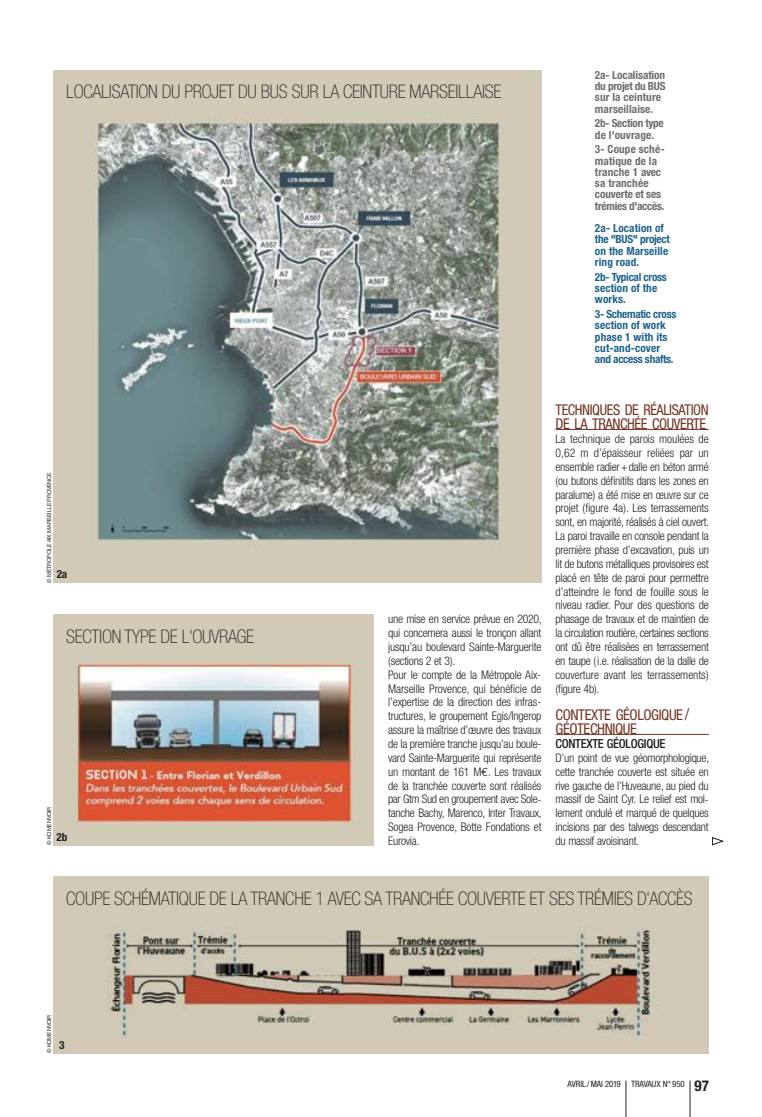
<style>
.page{position:relative;width:762px;height:1117px;background:#fff}
.page>*{position:absolute;margin:0;border:0;box-sizing:border-box;transform-origin:0 0}
.t1{font:100 condensed 18.75px "Helvetica Neue";letter-spacing:-.015em;color:#231f20}
.t2{font:condensed 14.88px/13.9px "Helvetica Neue";letter-spacing:-.03em;color:#723321;scale:.96 1}
.t3{font:condensed 14.88px/13.9px "Helvetica Neue";letter-spacing:-.03em;color:#723321}
.t4{font:500 condensed 12.5px "Helvetica Neue";letter-spacing:-.025em;color:#231f20}
.t5{font:300 condensed 11.88px/13.9px "Helvetica Neue";letter-spacing:-.02em;color:#231f20;text-align:justify}
.t6{font:700 condensed 11.25px/11.2px "Helvetica Neue";letter-spacing:.01em;color:#1e628a}
.t7{font:700 condensed 11.25px/11.2px "Helvetica Neue";letter-spacing:.01em;color:#6c6d70}
.t8{font:700 condensed 11.25px/11.2px "Helvetica Neue";letter-spacing:-.025em;color:#6c6d70}
.t9{font:700 condensed 11.25px "Helvetica Neue";color:#231f20}
.t10{font:condensed 8.75px "Helvetica Neue";color:#231f20}
.t11{font:5.62px "Helvetica Neue";letter-spacing:-.02em;color:#231f20}
.s1{font-family:"Euro Mono";font-weight:400;font-stretch:normal}
.s2{font-size:16.25px}
.s3{font-weight:700;font-size:15px}
</style>
<div class="page">
<hr style="left:626px;top:1080px;width:1px;height:36px;background:#231f20">
<hr style="left:690px;top:1080px;width:1px;height:36px;background:#231f20">
<hr style="left:555px;top:429px;width:154px;height:1px;background:#723321">
<hr style="left:555px;top:734px;width:154px;height:1px;background:#723321">
<img style="left:53px;top:70px;width:488px;height:512px">
<img style="left:53px;top:876px;width:656px;height:176px">
<img style="left:53px;top:614px;width:321px;height:230px">
<svg style="left:712px;top:837px;width:11px;height:8px"></svg>
<h1 class="t1" style="left:66px;top:81px;width:437px">LOCALISATION DU PROJET DU BUS SUR LA CEINTURE MARSEILLAISE</h1>
<p class="t7" style="left:595px;top:69px;width:72px">2a- Localisation du projet du BUS sur la ceinture marseillaise.</p>
<p class="t8" style="left:595px;top:117px;width:70px">2b- Section type de l'ouvrage.</p>
<p class="t7" style="left:595px;top:144px;width:71px">3- Coupe sché&shy;matique de la tranche 1 avec sa tranchée couverte et ses trémies d'accès.</p>
<p class="t6" style="left:595px;top:222px;width:76px">2a- Location of the "BUS" project on the Marseille ring road.</p>
<p class="t6" style="left:595px;top:271px;width:73px">2b- Typical cross section of the works.</p>
<p class="t6" style="left:595px;top:308px;width:83px">3- Schematic cross section of work phase 1 with its cut-and-cover and access shafts.</p>
<p class="t11" style="left:46px;top:582px;width:112px;rotate:-90deg">© MÉTROPOLE AIX MARSEILLE PROVENCE</p>
<p class="t9" style="left:57px;top:567px;width:12px">2a</p>
<h1 class="t1" style="left:66px;top:625px;width:189px">SECTION TYPE DE L'OUVRAGE</h1>
<p class="t11" style="left:46px;top:844px;width:40px;rotate:-90deg">© KOMENVOIR</p>
<p class="t9" style="left:57px;top:829px;width:12px">2b</p>
<p class="t5" style="left:388px;top:612px;width:155px;text-align:left">une mise en service prévue en 2020, qui concernera aussi le tronçon allant jusqu’au boulevard Sainte-Marguerite (sections 2 et 3).<br>Pour le compte de la Métropole Aix-Marseille Provence, qui bénéficie de l’expertise de la direction des infras&shy;tructures, le groupement Egis/Ingerop assure la maîtrise d’œuvre des travaux de la première tranche jusqu’au boule&shy;vard Sainte-Marguerite qui représente un montant de 161 M<span class="s1">€</span>. Les travaux de la tranchée couverte sont réalisés par Gtm Sud en groupement avec Sole&shy;tanche Bachy, Marenco, Inter Travaux, Sogea Provence, Botte Fondations et Eurovia.</p>
<p class="t2" style="left:555px;top:403px;width:161px">TECHNIQUES DE RÉALISATION<br>DE LA TRANCHÉE COUVERTE</p>
<p class="t5" style="left:555px;top:432px;width:155px">La technique de parois moulées de 0,62 m d’épaisseur reliées par un ensemble radier+dalle en béton armé (ou butons définitifs dans les zones en paralume) a été mise en œuvre sur ce projet (figure 4a). Les terrassements sont, en majorité, réalisés à ciel ouvert.<br>La paroi travaille en console pendant la première phase d’excavation, puis un lit de butons métalliques provisoires est placé en tête de paroi pour permettre d’atteindre le fond de fouille sous le niveau radier. Pour des questions de phasage de travaux et de maintien de la circulation routière, certaines sections ont dû être réalisées en terrassement en taupe (i.e. réalisation de la dalle de couverture avant les terrassements) (figure 4b).</p>
<p class="t3" style="left:555px;top:707px;width:135px">CONTEXTE GÉOLOGIQUE <span class="s2">/<br></span>GÉOTECHNIQUE</p>
<p class="t4" style="left:555px;top:736px;width:111px">CONTEXTE GÉOLOGIQUE</p>
<p class="t5" style="left:555px;top:750px;width:155px">D’un point de vue géomorphologique, cette tranchée couverte est située en rive gauche de l’Huveaune, au pied du massif de Saint Cyr. Le relief est mol&shy;lement ondulé et marqué de quelques incisions par des talwegs descendant du massif avoisinant.</p>
<h1 class="t1" style="left:66px;top:887px;width:628px">COUPE SCHÉMATIQUE DE LA TRANCHE 1 AVEC SA TRANCHÉE COUVERTE ET SES TRÉMIES D'ACCÈS</h1>
<p class="t11" style="left:46px;top:1052px;width:40px;rotate:-90deg">© KOMENVOIR</p>
<p class="t9" style="left:59px;top:1037px;width:7px">3</p>
<p class="t10" style="left:567px;top:1078px;width:143px">AVRIL /MAI 2019 TRAVAUX N° 950 <span class="s3">97</span></p>
</div>
